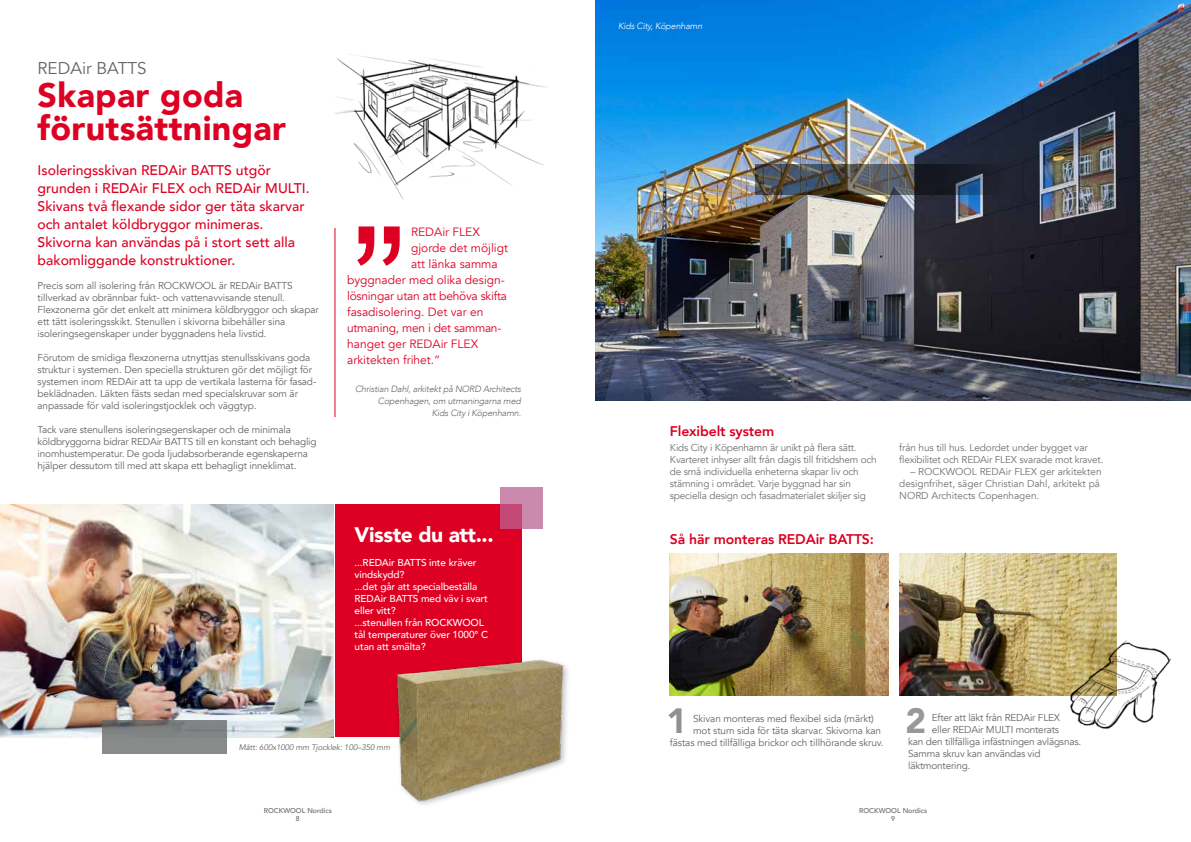
<style>
.page{position:relative;width:1191px;height:842px;background:#fff}
.page>*{position:absolute;margin:0;border:0;box-sizing:border-box;transform-origin:0 0}
.t1{font:900 35px "Avenir";color:#8f9190}
.t2{font:900 35px "Avenir";color:#979999}
.t3{font:900 34px/33px "Avenir";letter-spacing:.01em;color:#d02}
.t4{font:900 21px "Avenir";letter-spacing:-.02em;color:#fff}
.t5{font:17px "Avenir";color:#626463}
.t6{font:500 14px/18px "Avenir";color:#d02}
.t7{font:800 14px "Avenir";letter-spacing:-.01em;color:#d02}
.t8{font:12px "Avenir";color:#d02}
.t9{font:12px "Avenir";letter-spacing:-.02em;color:#d02}
.t10{font:10px/12px "Avenir";letter-spacing:-.01em;color:#626463}
.t11{font:10px/12px "Avenir";letter-spacing:-.02em;color:#6f7070}
.t12{font:500 10px/12px "Avenir";letter-spacing:-.01em;color:#fff}
.t13{font:10px/12px "Avenir";color:#6f7070}
.t14{font:italic 300 9px/12px "Avenir";letter-spacing:-.02em;color:#626463;text-align:right}
.t15{font:italic 300 9px "Avenir";letter-spacing:-.02em;color:#fff}
.t16{font:italic 8px "Avenir";letter-spacing:-.01em;color:#626463}
.t17{font:500 7px/8.4px "Avenir";color:#626463;text-align:center}
</style>
<div class="page">
<img style="left:595px;top:0;width:596px;height:401px">
<svg style="left:357px;top:226px;width:43px;height:40px"></svg>
<img style="left:334px;top:54px;width:213px;height:146px">
<img style="left:0;top:505px;width:333px;height:232px">
<div style="left:335px;top:505px;width:186px;height:232px;background:#d02"></div>
<svg style="left:102px;top:720px;width:125px;height:34px;background:#818282"></svg>
<svg style="left:500px;top:487px;width:43px;height:41px;background:#c9759d"></svg>
<img style="left:396px;top:653px;width:172px;height:152px">
<img style="left:899px;top:554px;width:217px;height:141px">
<img style="left:670px;top:554px;width:218px;height:142px">
<img style="left:755px;top:164px;width:261px;height:31px">
<img style="left:1035px;top:621px;width:137px;height:108px">
<hr style="left:335px;top:228px;width:1px;height:189px;background:#d02">
<h3 class="t5" style="left:38px;top:58px;width:111px">REDAir BATTS</h3>
<h2 class="t3" style="left:38px;top:77px;width:250px">Skapar goda förutsättningar</h2>
<h3 class="t6" style="left:38px;top:161px;width:274px">Isoleringsskivan REDAir BATTS utgör grunden i REDAir FLEX och REDAir MULTI.<br>Skivans två flexande sidor ger täta skarvar och antalet köldbryggor minimeras.<br>Skivorna kan användas på i stort sett alla bakomliggande konstruktioner.</h3>
<p class="t10" style="left:38px;top:280px;width:283px">Precis som all isolering från ROCKWOOL är REDAir BATTS tillverkad av obrännbar fukt- och vattenavvisande stenull.<br>Flexzonerna gör det enkelt att minimera köldbryggor och skapar ett tätt isoleringsskikt. Stenullen i skivorna bibehåller sina isoleringsegenskaper under byggnadens hela livstid.</p>
<p class="t10" style="left:38px;top:352px;width:280px">Förutom de smidiga flexzonerna utnyttjas stenullsskivans goda struktur i systemen. Den speciella strukturen gör det möjligt för systemen inom REDAir att ta upp de vertikala lasterna för fasad&shy;beklädnaden. Läkten fästs sedan med specialskruvar som är anpassade för vald isoleringstjocklek och väggtyp.</p>
<p class="t10" style="left:38px;top:424px;width:280px">Tack vare stenullens isoleringsegenskaper och de minimala köldbryggorna bidrar REDAir BATTS till en konstant och behaglig inomhustemperatur. De goda ljudabsorberande egenskaperna hjälper dessutom till med att skapa ett behagligt inneklimat.</p>
<p class="t8" style="left:411px;top:225px;width:70px">REDAir FLEX</p>
<p class="t8" style="left:411px;top:241px;width:99px">gjorde det möjligt</p>
<p class="t8" style="left:411px;top:257px;width:88px">att länka samma</p>
<p class="t8" style="left:347px;top:273px;width:159px">byggnader med olika design-</p>
<p class="t9" style="left:347px;top:289px;width:161px">lösningar utan att behöva skifta</p>
<p class="t8" style="left:347px;top:305px;width:138px">fasadisolering. Det var en</p>
<p class="t9" style="left:347px;top:321px;width:156px">utmaning, men i det samman-</p>
<p class="t8" style="left:347px;top:337px;width:133px">hanget ger REDAir FLEX</p>
<p class="t8" style="left:347px;top:353px;width:95px">arkitekten frihet.”</p>
<p class="t14" style="left:355px;top:383px;width:167px">Christian Dahl, arkitekt på NORD Architects<br>Copenhagen, om utmaningarna med<br>Kids City i Köpenhamn.</p>
<h3 class="t4" style="left:354px;top:517px;width:140px">Visste du att...</h3>
<p class="t12" style="left:354px;top:556px;width:135px">...REDAir BATTS inte kräver vindskydd?<br>...det går att specialbeställa<br>REDAir BATTS med väv i svart eller vitt?<br>...stenullen från ROCKWOOL tål temperaturer över 1000° C utan att smälta?</p>
<p class="t16" style="left:239px;top:742px;width:153px">Mått: 600x1000 mm Tjocklek: 100–350 mm</p>
<p class="t15" style="left:618px;top:20px;width:86px">Kids City, Köpenhamn</p>
<h3 class="t7" style="left:670px;top:421px;width:106px">Flexibelt system</h3>
<p class="t11" style="left:670px;top:441px;width:208px">Kids City i Köpenhamn är unikt på flera sätt.<br>Kvarteret inhyser allt från dagis till fritidshem och de små individuella enheterna skapar liv och stämning i området. Varje byggnad har sin speciella design och fasadmaterialet skiljer sig</p>
<p class="t11" style="left:899px;top:441px;width:206px">från hus till hus. Ledordet under bygget var flexibilitet och REDAir FLEX svarade mot kravet.</p>
<p class="t13" style="left:899px;top:465px;width:204px;text-indent:11px">– ROCKWOOL REDAir FLEX ger arkitekten designfrihet, säger Christian Dahl, arkitekt på<br>NORD Architects Copenhagen.</p>
<h3 class="t7" style="left:670px;top:528px;width:205px">Så här monteras REDAir BATTS:</h3>
<h1 class="t2" style="left:905px;top:691px;width:22px">2</h1>
<h1 class="t1" style="left:666px;top:691px;width:22px">1</h1>
<p class="t10" style="left:932px;top:712px;width:130px">Efter att läkt från REDAir FLEX</p>
<p class="t10" style="left:693px;top:713px;width:182px">Skivan monteras med flexibel sida (märkt)</p>
<p class="t10" style="left:693px;top:725px;width:189px">mot stum sida för täta skarvar. Skivorna kan</p>
<p class="t10" style="left:670px;top:737px;width:215px">fästas med tillfälliga brickor och tillhörande skruv.</p>
<p class="t10" style="left:932px;top:724px;width:129px">eller REDAir MULTI monterats</p>
<p class="t10" style="left:908px;top:736px;width:174px">kan den tillfälliga infästningen avlägsnas.</p>
<p class="t10" style="left:908px;top:748px;width:134px">Samma skruv kan användas vid</p>
<p class="t10" style="left:908px;top:760px;width:64px">läktmontering.</p>
<p class="t17" style="left:264px;top:806px;width:70px">ROCKWOOL Nordics<br>8</p>
<p class="t17" style="left:859px;top:806px;width:70px">ROCKWOOL Nordics<br>9</p>
</div>
